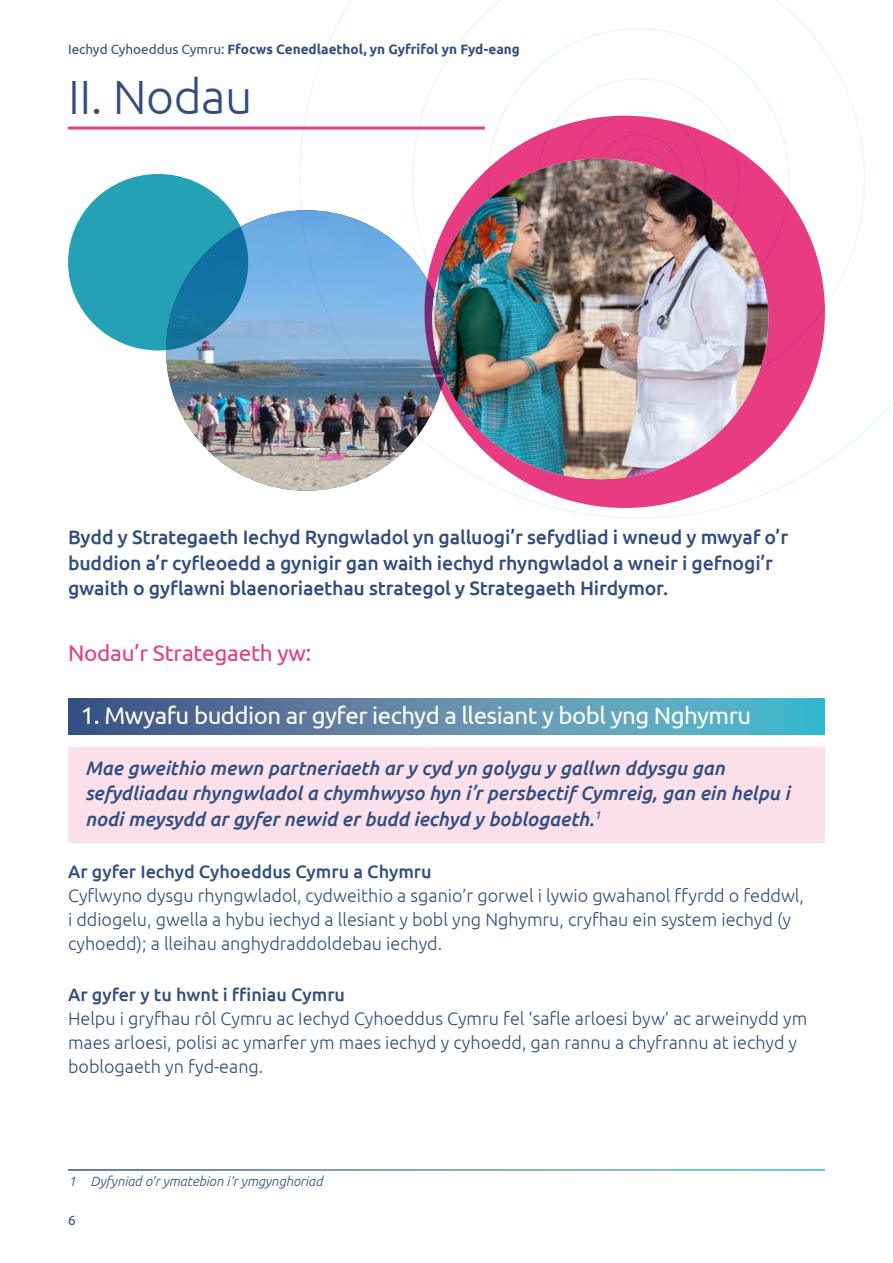
<style>
.page{position:relative;width:893px;height:1263px;background:#fff}
.page>*{position:absolute;margin:0;border:0;box-sizing:border-box;transform-origin:0 0}
.t1{font:300 48px "Ubuntu";letter-spacing:-.01em;color:#304e82}
.Sub_head{font:24px "Ubuntu";letter-spacing:-.02em;color:#fff}
.Bold_body_sub_head{font:22.5px "Ubuntu";letter-spacing:-.01em;color:#e83b82}
.Intro_para{font:500 19.5px/25.5px "Ubuntu";letter-spacing:-.01em;color:#304e82}
.t2{font:italic 500 19.5px/25.5px "Ubuntu";color:#304e82}
.t3{font:300 18px/24px "Ubuntu";color:#304e82}
.Bold_sub_sub_head{font:500 18px "Ubuntu";color:#304e82}
.t4{font:700 13.5px "Ubuntu";color:#304e82}
.Footnote_text{font:italic 300 13.5px "Ubuntu";color:#304e82}
.t5{font:13.5px "Ubuntu";color:#304e82}
.s1{font-weight:400}
</style>
<div class="page">
<hr style="left:68px;top:127px;width:417px;height:3px;background:#e83b82">
<svg style="left:68px;top:699px;width:757px;height:36px;background:#568bab"></svg>
<div style="left:68px;top:747px;width:757px;height:95px;background:#fbe0ea"></div>
<svg style="left:299px;top:0;width:594px;height:519px"></svg>
<div style="left:424px;top:116px;width:401px;height:392px;background:#e83b82;border-radius:50%"></div>
<div style="left:68px;top:174px;width:180px;height:176px;background:#24a1b4;border-radius:50%"></div>
<img style="left:166px;top:210px;width:280px;height:281px;border-radius:140px">
<img style="left:432px;top:159px;width:336px;height:320px">
<p class="t4" style="left:68px;top:41px;width:453px"><span class="s1">Iechyd Cyhoeddus Cymru:</span> Ffocws Cenedlaethol, yn Gyfrifol yn Fyd-eang</p>
<p class="t1" style="left:68px;top:68px;width:186px">II. Nodau</p>
<p class="Intro_para" style="left:68px;top:524px;width:722px">Bydd y Strategaeth Iechyd Ryngwladol yn galluogi’r sefydliad i wneud y mwyaf o’r buddion a’r cyfleoedd a gynigir gan waith iechyd rhyngwladol a wneir i gefnogi’r gwaith o gyflawni blaenoriaethau strategol y Strategaeth Hirdymor.</p>
<p class="Bold_body_sub_head" style="left:68px;top:640px;width:245px">Nodau’r Strategaeth yw:</p>
<p class="Sub_head" style="left:81px;top:701px;width:672px">1. Mwyafu buddion ar gyfer iechyd a llesiant y bobl yng Nghymru</p>
<p class="t2" style="left:85px;top:755px;width:706px">Mae gweithio mewn partneriaeth ar y cyd yn golygu y gallwn ddysgu gan sefydliadau rhyngwladol a chymhwyso hyn i’r persbectif Cymreig, gan ein helpu i nodi meysydd ar gyfer newid er budd iechyd y boblogaeth.<sup>1</sup></p>
<p class="Bold_sub_sub_head" style="left:68px;top:860px;width:365px">Ar gyfer Iechyd Cyhoeddus Cymru a Chymru</p>
<p class="t3" style="left:68px;top:883px;width:737px">Cyflwyno dysgu rhyngwladol, cydweithio a sganio’r gorwel i lywio gwahanol ffyrdd o feddwl, i ddiogelu, gwella a hybu iechyd a llesiant y bobl yng Nghymru, cryfhau ein system iechyd (y cyhoedd); a lleihau anghydraddoldebau iechyd.</p>
<p class="Bold_sub_sub_head" style="left:68px;top:984px;width:279px">Ar gyfer y tu hwnt i ffiniau Cymru</p>
<p class="t3" style="left:68px;top:1006px;width:741px">Helpu i gryfhau rôl Cymru ac Iechyd Cyhoeddus Cymru fel ‘safle arloesi byw’ ac arweinydd ym maes arloesi, polisi ac ymarfer ym maes iechyd y cyhoedd, gan rannu a chyfrannu at iechyd y boblogaeth yn fyd-eang.</p>
<p class="Footnote_text" style="left:68px;top:1173px;width:256px">1 Dyfyniad o’r ymatebion i’r ymgynghoriad</p>
<p class="t5" style="left:68px;top:1212px;width:9px">6</p>
</div>
